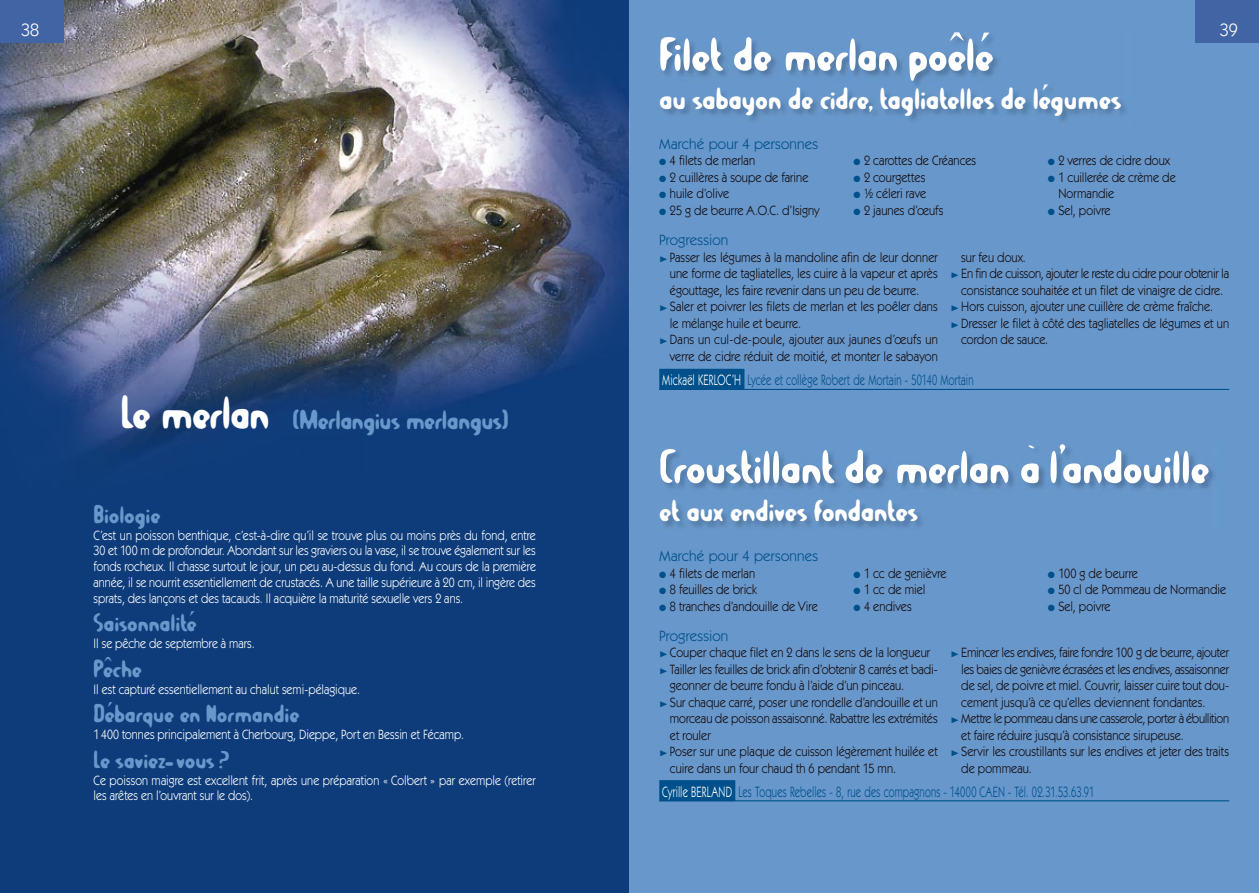
<style>
.page{position:relative;width:1259px;height:893px;background:#fff}
.page>*{position:absolute;margin:0;border:0;box-sizing:border-box;transform-origin:0 0}
.t1{font:51px "Balcony Angels";letter-spacing:-.005em;color:#fff}
.t2{font:33px "Balcony Angels";color:#fff}
.t3{font:30px "Balcony Angels";letter-spacing:-.015em;color:#6898cb}
.t4{font:27px "Balcony Angels";letter-spacing:-.005em;color:#6898cb}
.t5{font:18px "Itc Kabel";color:#fff}
.t6{font:15px "Itc Kabel";letter-spacing:.015em;color:#00508b;scale:.69 1}
.t7{font:15px "Itc Kabel";letter-spacing:.015em;color:#00508b}
.t8{font:13.5px/16.5px "Itc Kabel";color:#130a0d;scale:.9 1}
.t9{font:13.5px/15.8px "Itc Kabel";letter-spacing:.005em;color:#fff;text-align:justify;scale:.88 1}
.t10{font:9px/16.5px "Zapf Dingbats ITC";color:#00508b;text-align:justify}
.t11{font:9px/16.5px "Zeal";color:#00508b}
.s1{font-size:51px;color:#fff}
.s2{color:#fff}
</style>
<div class="page">
<div style="left:0;top:0;width:629px;height:893px;background:#0e3c7b"></div>
<div style="left:629px;top:0;width:630px;height:893px;background:#6898cb"></div>
<img style="left:0;top:0;width:629px;height:454px">
<img style="left:629px;top:0;width:1px;height:526px">
<img style="left:663px;top:36px;width:462px;height:85px">
<hr style="left:659px;top:389px;width:570px;height:1px;background:#00508b">
<div style="left:659px;top:369px;width:85px;height:21px;background:#00508b"></div>
<img style="left:663px;top:448px;width:551px;height:80px">
<div style="left:659px;top:780px;width:76px;height:21px;background:#00508b"></div>
<hr style="left:659px;top:800px;width:570px;height:1px;background:#00508b">
<div style="left:0;top:0;width:64px;height:43px;background:#4164a4"></div>
<div style="left:1195px;top:0;width:64px;height:43px;background:#4164a4"></div>
<h3 class="t5" style="left:21px;top:19px;width:19px">38</h3>
<h3 class="t5" style="left:1219px;top:19px;width:19px">39</h3>
<h1 class="t1" style="left:659px;top:32px;width:335px">Filet de merlan poêlé</h1>
<h2 class="t2" style="left:659px;top:83px;width:463px">au sabayon de cidre, tagliatelles de légumes</h2>
<p class="t7" style="left:659px;top:135px;width:160px">Marché pour 4 personnes</p>
<p class="t8" style="left:670px;top:152px;width:168px">4 filets de merlan<br>2 cuillères à soupe de farine huile d’olive<br>25 g de beurre A.O.C. d’Isigny</p>
<p class="t10" style="left:659px;top:154px;width:9px">● ● ● ●</p>
<p class="t8" style="left:864px;top:152px;width:126px">2 carottes de Créances<br>2 courgettes<br>½ céleri rave<br>2 jaunes d’œufs</p>
<p class="t10" style="left:853px;top:154px;width:9px">● ● ● ●</p>
<p class="t8" style="left:1058px;top:152px;width:132px">2 verres de cidre doux<br>1 cuillerée de crème de<br>Normandie<br>Sel, poivre</p>
<p class="t10" style="left:1047px;top:203px;width:9px">●</p>
<p class="t7" style="left:659px;top:231px;width:71px">Progression</p>
<p class="t8" style="left:670px;top:249px;width:299px">Passer les légumes à la mandoline afin de leur donner une forme de tagliatelles, les cuire à la vapeur et après égouttage, les faire revenir dans un peu de beurre.<br>Saler et poivrer les filets de merlan et les poêler dans le mélange huile et beurre.<br>Dans un cul-de-poule, ajouter aux jaunes d’œufs un verre de cidre réduit de moitié, et monter le sabayon</p>
<p class="t11" style="left:659px;top:251px;width:10px">®</p>
<p class="t11" style="left:659px;top:300px;width:10px">®</p>
<p class="t11" style="left:659px;top:333px;width:10px">®</p>
<p class="t8" style="left:961px;top:249px;width:299px">sur feu doux.<br>En fin de cuisson, ajouter le reste du cidre pour obtenir la consistance souhaitée et un filet de vinaigre de cidre.<br>Hors cuisson, ajouter une cuillère de crème fraîche.<br>Dresser le filet à côté des tagliatelles de légumes et un cordon de sauce.</p>
<p class="t11" style="left:950px;top:267px;width:10px">®</p>
<p class="t11" style="left:950px;top:300px;width:10px">® ®</p>
<h3 class="t3" style="left:121px;top:407px;width:389px"><span class="s1">Le merlan</span> (Merlangius merlangus)</h3>
<h3 class="t4" style="left:94px;top:502px;width:68px">Biologie</h3>
<p class="t9" style="left:94px;top:527px;width:504px">C’est un poisson benthique, c’est-à-dire qu’il se trouve plus ou moins près du fond, entre 30 et 100 m de profondeur. Abondant sur les graviers ou la vase, il se trouve également sur les fonds rocheux. Il chasse surtout le jour, un peu au-dessus du fond. Au cours de la première année, il se nourrit essentiellement de crustacés. A une taille supérieure à 20 cm, il ingère des sprats, des lançons et des tacauds. Il acquière la maturité sexuelle vers 2 ans.</p>
<h3 class="t4" style="left:94px;top:611px;width:104px">Saisonnalité</h3>
<p class="t9" style="left:94px;top:635px;width:185px">Il se pêche de septembre à mars.</p>
<h3 class="t4" style="left:94px;top:656px;width:50px">Pêche</h3>
<p class="t9" style="left:94px;top:681px;width:304px">Il est capturé essentiellement au chalut semi-pélagique.</p>
<h3 class="t4" style="left:94px;top:702px;width:207px">Débarque en Normandie</h3>
<p class="t9" style="left:94px;top:726px;width:422px">1 400 tonnes principalement à Cherbourg, Dieppe, Port en Bessin et Fécamp.</p>
<h3 class="t4" style="left:94px;top:747px;width:137px">Le saviez-vous ?</h3>
<p class="t9" style="left:94px;top:772px;width:504px">Ce poisson maigre est excellent frit, après une préparation « Colbert » par exemple (retirer les arêtes en l’ouvrant sur le dos).</p>
<p class="t6" style="left:662px;top:371px;width:452px"><span class="s2">Mickaël KERLOC’H</span> Lycée et collège Robert de Mortain - 50140 Mortain</p>
<h1 class="t1" style="left:659px;top:444px;width:552px">Croustillant de merlan à l’andouille</h1>
<h2 class="t2" style="left:659px;top:496px;width:260px">et aux endives fondantes</h2>
<p class="t7" style="left:659px;top:547px;width:160px">Marché pour 4 personnes</p>
<p class="t8" style="left:670px;top:564px;width:166px">4 filets de merlan<br>8 feuilles de brick<br>8 tranches d’andouille de Vire</p>
<p class="t10" style="left:659px;top:566px;width:9px">● ● ●</p>
<p class="t8" style="left:864px;top:564px;width:93px">1 cc de genièvre<br>1 cc de miel<br>4 endives</p>
<p class="t10" style="left:853px;top:566px;width:9px">● ● ●</p>
<p class="t8" style="left:1058px;top:564px;width:188px">100 g de beurre<br>50 cl de Pommeau de Normandie<br>Sel, poivre</p>
<p class="t10" style="left:1047px;top:566px;width:9px">● ● ●</p>
<p class="t7" style="left:659px;top:627px;width:71px">Progression</p>
<p class="t8" style="left:670px;top:644px;width:299px">Couper chaque filet en 2 dans le sens de la longueur Tailler les feuilles de brick afin d’obtenir 8 carrés et badi&shy;geonner de beurre fondu à l’aide d’un pinceau.<br>Sur chaque carré, poser une rondelle d’andouille et un morceau de poisson assaisonné. Rabattre les extrémités et rouler<br>Poser sur une plaque de cuisson légèrement huilée et cuire dans un four chaud th 6 pendant 15 mn.</p>
<p class="t8" style="left:961px;top:644px;width:299px">Emincer les endives, faire fondre 100 g de beurre, ajouter les baies de genièvre écrasées et les endives, assaisonner de sel, de poivre et miel. Couvrir, laisser cuire tout dou&shy;cement jusqu’à ce qu’elles deviennent fondantes.<br>Mettre le pommeau dans une casserole, porter à ébullition et faire réduire jusqu’à consistance sirupeuse.<br>Servir les croustillants sur les endives et jeter des traits de pommeau.</p>
<p class="t11" style="left:659px;top:646px;width:10px">® ®</p>
<p class="t11" style="left:659px;top:696px;width:10px">®</p>
<p class="t11" style="left:950px;top:646px;width:10px">®</p>
<p class="t11" style="left:950px;top:712px;width:10px">®</p>
<p class="t11" style="left:950px;top:745px;width:10px">®</p>
<p class="t6" style="left:662px;top:783px;width:627px"><span class="s2">Cyrille BERLAND</span> Les Toques Rebelles - 8, rue des compagnons - 14000 CAEN - Tél. 02.31.53.63.91</p>
<p class="t11" style="left:659px;top:745px;width:10px">®</p>
</div>
